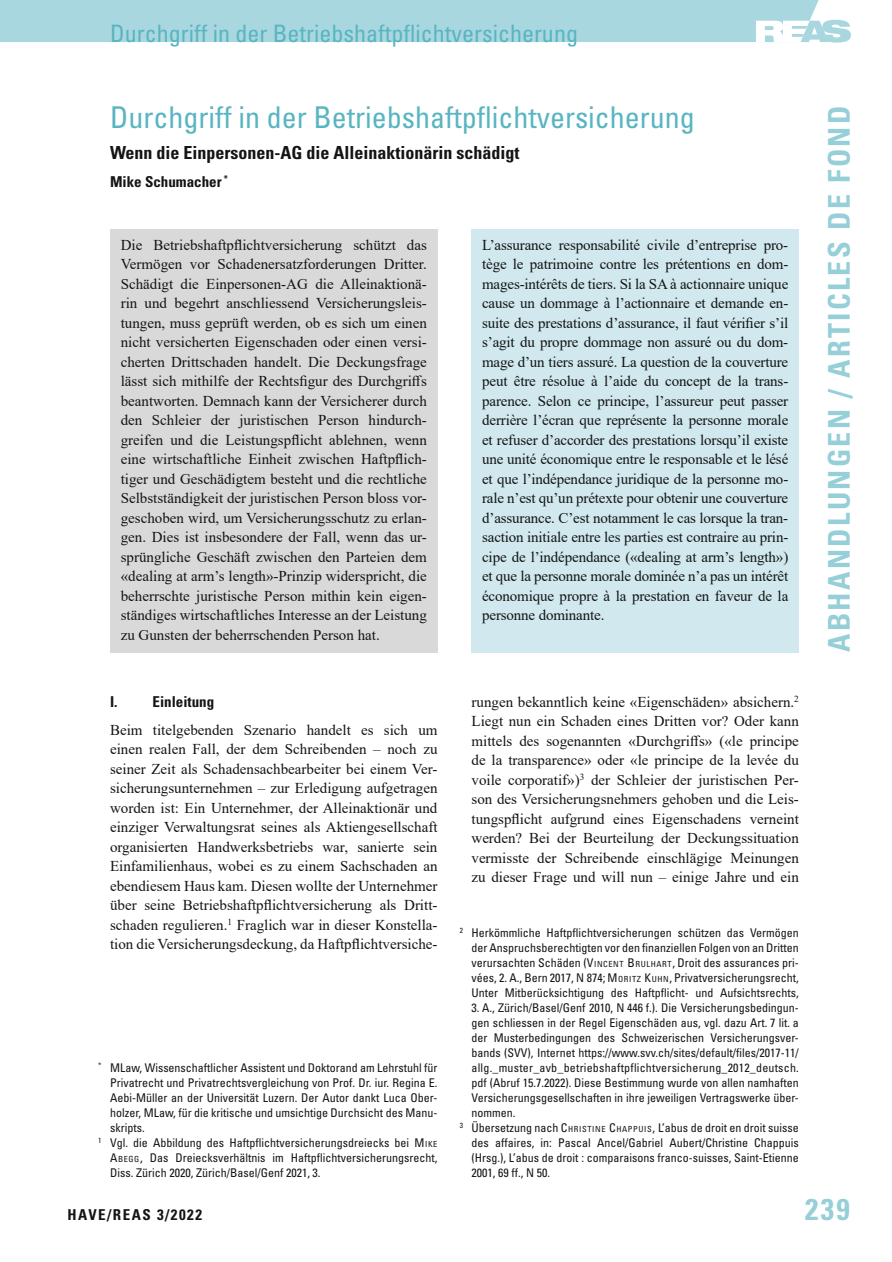
<style>
.page{position:relative;width:892px;height:1262px;background:#fff}
.page>*{position:absolute;margin:0;border:0;box-sizing:border-box;transform-origin:0 0}
.t1{font:condensed 30px "Univers LT Std";color:#58b5c1}
.t2{font:700 condensed 30px "Univers LT Std";letter-spacing:.08em;color:#96cfd7}
.t3{font:condensed 24px "Univers LT Std";color:#58b5c1}
.t4{font:700 condensed 18px "Univers LT Std";color:#131413}
.t5{font:15px/19.5px "Times New Roman";color:#131413;text-align:justify}
.t6{font:700 condensed 15px "Univers LT Std";color:#131413}
.t7{font:700 condensed 15px "Univers LT Std";letter-spacing:.1em;color:#131413}
.t8{font:condensed 12px/15px "Univers LT Std";color:#131413;text-align:justify}
.s1{font-style:inherit}
.s2{font-size:8.4px}
</style>
<div class="page">
<div style="left:110px;top:229px;width:327px;height:424px;background:#d9d9d9"></div>
<div style="left:472px;top:229px;width:327px;height:404px;background:#d0e8ee"></div>
<div style="left:472px;top:619px;width:327px;height:34px;background:#d0e8ee"></div>
<svg style="left:0;top:0;width:851px;height:43px;background:#afd9e1"></svg>
<h2 class="t3" style="left:110px;top:18px;width:469px">Durchgriff in der Betriebshaftpflichtversicherung</h2>
<h1 class="t1" style="left:110px;top:98px;width:586px">Durchgriff in der Betriebshaftpflichtversicherung</h1>
<p class="t4" style="left:110px;top:141px;width:411px">Wenn die Einpersonen-AG die Alleinaktionärin schädigt</p>
<p class="t6" style="left:110px;top:172px;width:119px">Mike Schumacher <sup>*</sup></p>
<p class="t5" style="left:121px;top:235px;width:308px">Die Betriebshaftpflichtversicherung schützt das Vermögen vor Schadenersatzforderungen Dritter.<br>Schädigt die Einpersonen-AG die Alleinaktionä&shy;rin und begehrt anschliessend Versicherungsleis&shy;tungen, muss geprüft werden, ob es sich um einen nicht versicherten Eigenschaden oder einen versi&shy;cherten Drittschaden handelt. Die Deckungsfrage lässt sich mithilfe der Rechtsfigur des Durchgriffs beantworten. Demnach kann der Versicherer durch den Schleier der juristischen Person hindurch&shy;greifen und die Leistungspflicht ablehnen, wenn eine wirtschaftliche Einheit zwischen Haftpflich&shy;tiger und Geschädigtem besteht und die rechtliche Selbstständigkeit der juristischen Person bloss vor&shy;geschoben wird, um Versicherungsschutz zu erlan&shy;gen. Dies ist insbesondere der Fall, wenn das ur&shy;sprüngliche Geschäft zwischen den Parteien dem «dealing at arm’s length»-Prinzip widerspricht, die beherrschte juristische Person mithin kein eigen&shy;ständiges wirtschaftliches Interesse an der Leistung zu Gunsten der beherrschenden Person hat.</p>
<p class="t5" style="left:482px;top:235px;width:308px">L’assurance responsabilité civile d’entreprise pro&shy;tège le patrimoine contre les prétentions en dom&shy;mages-intérêts de tiers. Si la SA à actionnaire unique cause un dommage à l’actionnaire et demande en&shy;suite des prestations d’assurance, il faut vérifier s’il s’agit du propre dommage non assuré ou du dom&shy;mage d’un tiers assuré. La question de la couverture peut être résolue à l’aide du concept de la trans&shy;parence. Selon ce principe, l’assureur peut passer derrière l’écran que représente la personne morale et refuser d’accorder des prestations lorsqu’il existe une unité économique entre le responsable et le lésé et que l’indépendance juridique de la personne mo&shy;rale n’est qu’un prétexte pour obtenir une couverture d’assurance. C’est notamment le cas lorsque la tran&shy;saction initiale entre les parties est contraire au prin&shy;cipe de l’indépendance («dealing at arm’s length») et que la personne morale dominée n’a pas un intérêt économique propre à la prestation en faveur de la personne dominante.</p>
<p class="t6" style="left:110px;top:692px;width:106px">I. Einleitung</p>
<p class="t5" style="left:110px;top:719px;width:329px">Beim titelgebenden Szenario handelt es sich um einen realen Fall, der dem Schreibenden – noch zu seiner Zeit als Schadensachbearbeiter bei einem Ver&shy;sicherungsunternehmen – zur Erledigung aufgetragen worden ist: Ein Unternehmer, der Alleinaktionär und einziger Verwaltungsrat seines als Aktiengesellschaft organisierten Handwerksbetriebs war, sanierte sein Einfamilienhaus, wobei es zu einem Sachschaden an ebendiesem Haus kam. Diesen wollte der Unternehmer über seine Betriebshaftpflichtversicherung als Dritt&shy;schaden regulieren.<sup>1</sup> Fraglich war in dieser Konstella&shy;tion die Versicherungsdeckung, da Haftpflichtversiche-</p>
<p class="t8" style="left:98px;top:1060px;width:341px"><sup>*</sup> MLaw, Wissenschaftlicher Assistent und Doktorand am Lehrstuhl für</p>
<p class="t8" style="left:110px;top:1075px;width:329px">Privatrecht und Privatrechtsvergleichung von Prof. Dr. iur. Regina E.</p>
<p class="t8" style="left:110px;top:1090px;width:329px">Aebi-Müller an der Universität Luzern. Der Autor dankt Luca Ober-</p>
<p class="t8" style="left:110px;top:1105px;width:329px">holzer, MLaw, für die kritische und umsichtige Durchsicht des Manu-</p>
<p class="t8" style="left:110px;top:1120px;width:36px">skripts.</p>
<p class="t8" style="left:98px;top:1135px;width:341px"><sup>1</sup> Vgl. die Abbildung des Haftpflichtversicherungsdreiecks bei <span class="s1">M</span><span class="s2">IKE</span></p>
<p class="t8" style="left:110px;top:1150px;width:329px"><span class="s1">A</span><span class="s2">BEGG</span>, Das Dreiecksverhältnis im Haftpflichtversicherungsrecht,</p>
<p class="t8" style="left:110px;top:1165px;width:212px">Diss. Zürich 2020, Zürich/Basel/Genf 2021, 3.</p>
<p class="t5" style="left:472px;top:691px;width:329px">rungen bekanntlich keine «Eigenschäden» absichern.<sup>2<br></sup>Liegt nun ein Schaden eines Dritten vor? Oder kann mittels des sogenannten «Durchgriffs» («le principe de la transparence» oder «le principe de la levée du voile corporatif»)<sup>3</sup> der Schleier der juristischen Per&shy;son des Versicherungsnehmers gehoben und die Leis&shy;tungspflicht aufgrund eines Eigenschadens verneint werden? Bei der Beurteilung der Deckungssituation vermisste der Schreibende einschlägige Meinungen zu dieser Frage und will nun – einige Jahre und ein</p>
<p class="t8" style="left:472px;top:925px;width:329px;text-indent:-12px"><sup>2</sup> Herkömmliche Haftpflichtversicherungen schützen das Vermögen der Anspruchsberechtigten vor den finanziellen Folgen von an Dritten verursachten Schäden (<span class="s1">V</span><span class="s2">INCENT</span> <span class="s1">B</span> <span class="s2">RULHART</span>, Droit des assurances pri&shy;vées, 2. A., Bern 2017, N 874; <span class="s1">M</span><span class="s2">ORITZ</span> <span class="s1">K</span> <span class="s2">UHN</span>, Privatversicherungsrecht, Unter Mitberücksichtigung des Haftpflicht- und Aufsichtsrechts,</p>
<p class="t8" style="left:472px;top:1000px;width:329px">3. A., Zürich/Basel/Genf 2010, N 446 f.). Die Versicherungsbedingun-</p>
<p class="t8" style="left:472px;top:1015px;width:329px">gen schliessen in der Regel Eigenschäden aus, vgl. dazu Art. 7 lit. a</p>
<p class="t8" style="left:472px;top:1030px;width:329px">der Musterbedingungen des Schweizerischen Versicherungsver-</p>
<p class="t8" style="left:472px;top:1045px;width:329px">bands (SVV), Internet https://www.svv.ch/sites/default/files/2017-11/</p>
<p class="t8" style="left:472px;top:1060px;width:329px">allg._muster_avb_betriebshaftpflichtversicherung_2012_deutsch.</p>
<p class="t8" style="left:472px;top:1075px;width:329px">pdf (Abruf 15.7.2022). Diese Bestimmung wurde von allen namhaften</p>
<p class="t8" style="left:472px;top:1090px;width:329px">Versicherungsgesellschaften in ihre jeweiligen Vertragswerke über-</p>
<p class="t8" style="left:472px;top:1105px;width:45px">nommen.</p>
<p class="t8" style="left:460px;top:1120px;width:341px"><sup>3</sup> Übersetzung nach <span class="s1">C</span> <span class="s2">HRISTINE</span> <span class="s1">C</span> <span class="s2">HAPPUIS</span><span class="s1">,</span> L’abus de droit en droit suisse</p>
<p class="t8" style="left:472px;top:1135px;width:329px">des affaires, in: Pascal Ancel/Gabriel Aubert/Christine Chappuis</p>
<p class="t8" style="left:472px;top:1150px;width:329px">(Hrsg.), L’abus de droit : comparaisons franco-suisses, Saint-Etienne</p>
<p class="t8" style="left:472px;top:1165px;width:80px">2001, 69 ff., N 50.</p>
<h1 class="t2" style="left:821px;top:652px;width:548px;rotate:-90deg">ABHANDLUNGEN / ARTICLES DE FOND</h1>
<p class="t7" style="left:68px;top:1205px;width:136px">HAVE/REAS 3/2022</p>
<h1 class="t2" style="left:805px;top:1191px;width:46px">239</h1>
</div>
